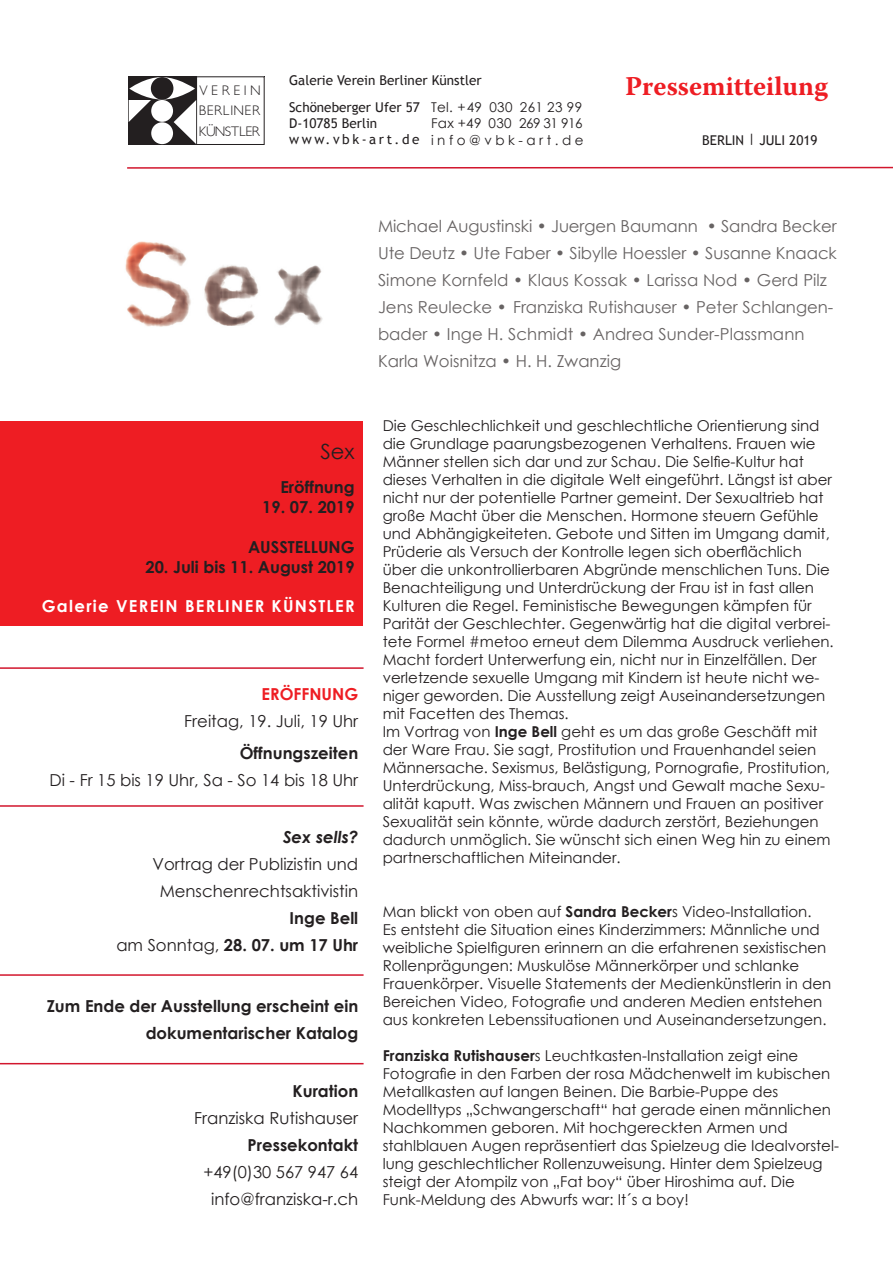
<style>
.page{position:relative;width:893px;height:1263px;background:#fff}
.page>*{position:absolute;margin:0;border:0;box-sizing:border-box;transform-origin:0 0}
.t1{font:700 27px "Warnock Pro";color:#ee1d23}
.t2{font:21px "Century Gothic";color:#231f20}
.t3{font:16.5px/27px "Century Gothic";color:#676363}
.t4{font:700 16.5px/27px "Century Gothic";color:#231f20;text-align:right}
.t5{font:16.5px/27px "Century Gothic";color:#231f20;text-align:center}
.t6{font:700 16.5px "Century Gothic";letter-spacing:.08em;color:#fff}
.t7{font:700 16.5px "Century Gothic";color:#ee1d23}
.t8{font:italic 700 16.5px "Century Gothic";color:#231f20}
.t9{font:15px/18px "Century Gothic";color:#231f20}
.t10{font:300 13.8px "Gill Sans";letter-spacing:.035em;color:#231f20}
.t11{font:300 13.8px "Gill Sans";letter-spacing:-.01em;color:#231f20}
.t12{font:13.5px/16.2px "Trebuchet MS";color:#231f20}
.t13{font:13.5px/16.2px "Century Gothic";letter-spacing:.025em;color:#231f20;text-align:justify}
.s1{font-weight:400}
.s2{font-weight:700}
</style>
<div class="page">
<hr style="left:127px;top:167px;width:766px;height:2px;background:#d2162d">
<div style="left:128px;top:76px;width:68px;height:69px;background:#231f20"></div>
<div style="left:151px;top:122px;width:22px;height:22px;background:#fff;border-radius:50%"></div>
<div style="left:151px;top:100px;width:22px;height:22px;background:#fff;border-radius:50%"></div>
<svg style="left:129px;top:77px;width:66px;height:23px"></svg>
<div style="left:151px;top:77px;width:22px;height:23px;background:#231f20;border-radius:50%"></div>
<svg style="left:174px;top:77px;width:23px;height:68px"></svg>
<svg style="left:129px;top:100px;width:22px;height:22px"></svg>
<hr style="left:0;top:667px;width:364px;height:2px;background:#d2162d">
<hr style="left:0;top:974px;width:364px;height:2px;background:#d2162d">
<hr style="left:0;top:1063px;width:364px;height:1px;background:#d2162d">
<div style="left:0;top:421px;width:362px;height:204px;background:#ee1d23"></div>
<hr style="left:0;top:805px;width:364px;height:2px;background:#d2162d">
<img style="left:125px;top:241px;width:198px;height:86px">
<p class="t10" style="left:199px;top:82px;width:63px">VEREIN</p>
<p class="t10" style="left:199px;top:103px;width:63px">BERLINER</p>
<p class="t11" style="left:199px;top:124px;width:62px">KÜNSTLER</p>
<p class="t12" style="left:289px;top:73px;width:194px">Galerie Verein Berliner Künstler</p>
<p class="t12" style="left:289px;top:99px;width:132px">Schöneberger Ufer 57<br>D-10785 Berlin www.vbk-art.de</p>
<p class="t13" style="left:431px;top:99px;width:154px">Tel. +49 030 261 23 99<br>Fax +49 030 269 31 916 info@vbk-art.de</p>
<h1 class="t1" style="left:625px;top:70px;width:204px">Pressemitteilung</h1>
<p class="t12" style="left:702px;top:132px;width:117px">BERLIN | JULI 2019</p>
<p class="t3" style="left:378px;top:212px;width:460px">Michael Augustinski • Juergen Baumann • Sandra Becker Ute Deutz • Ute Faber • Sibylle Hoessler • Susanne Knaack Simone Kornfeld • Klaus Kossak • Larissa Nod • Gerd Pilz Jens Reulecke • Franziska Rutishauser • Peter Schlangen&shy;bader • Inge H. Schmidt • Andrea Sunder-Plassmann Karla Woisnitza • H. H. Zwanzig</p>
<h2 class="t2" style="left:320px;top:436px;width:36px">Sex</h2>
<p class="t4" style="left:280px;top:473px;width:76px">Eröffnung</p>
<p class="t4" style="left:262px;top:493px;width:94px">19. 07. 2019</p>
<p class="t4" style="left:248px;top:532px;width:108px">AUSSTELLUNG</p>
<p class="t4" style="left:145px;top:552px;width:211px">20. Juli bis 11. August 2019</p>
<p class="t6" style="left:42px;top:594px;width:314px">Galerie VEREIN BERLINER KÜNSTLER</p>
<p class="t7" style="left:262px;top:682px;width:98px">ERÖFFNUNG</p>
<p class="t5" style="left:184px;top:708px;width:175px">Freitag, 19. Juli, 19 Uhr</p>
<p class="t4" style="left:240px;top:739px;width:120px">Öffnungszeiten</p>
<p class="t5" style="left:50px;top:766px;width:310px">Di - Fr 15 bis 19 Uhr, Sa - So 14 bis 18 Uhr</p>
<p class="t8" style="left:283px;top:824px;width:77px">Sex sells?</p>
<p class="t5" style="left:153px;top:850px;width:207px">Vortrag der Publizistin und<br>Menschenrechtsaktivistin</p>
<p class="t4" style="left:116px;top:903px;width:243px">Inge Bell<br><span class="s1">am Sonntag,</span> 28. 07. um 17 Uhr</p>
<p class="t4" style="left:47px;top:991px;width:313px">Zum Ende der Ausstellung erscheint ein dokumentarischer Katalog</p>
<p class="t4" style="left:293px;top:1076px;width:67px">Kuration</p>
<p class="t5" style="left:194px;top:1104px;width:165px">Franziska Rutishauser</p>
<p class="t4" style="left:248px;top:1130px;width:112px">Pressekontakt</p>
<p class="t5" style="left:203px;top:1158px;width:156px">+49(0)30 567 947 64 info@franziska-r.ch</p>
<p class="t9" style="left:383px;top:416px;width:453px">Die Geschlechlichkeit und geschlechtliche Orientierung sind die Grundlage paarungsbezogenen Verhaltens. Frauen wie Männer stellen sich dar und zur Schau. Die Selfie-Kultur hat dieses Verhalten in die digitale Welt eingeführt. Längst ist aber nicht nur der potentielle Partner gemeint. Der Sexualtrieb hat große Macht über die Menschen. Hormone steuern Gefühle und Abhängigkeiteten. Gebote und Sitten im Umgang damit, Prüderie als Versuch der Kontrolle legen sich oberflächlich über die unkontrollierbaren Abgründe menschlichen Tuns. Die Benachteiligung und Unterdrückung der Frau ist in fast allen Kulturen die Regel. Feministische Bewegungen kämpfen für Parität der Geschlechter. Gegenwärtig hat die digital verbrei&shy;tete Formel #metoo erneut dem Dilemma Ausdruck verliehen.<br>Macht fordert Unterwerfung ein, nicht nur in Einzelfällen. Der verletzende sexuelle Umgang mit Kindern ist heute nicht we&shy;niger geworden. Die Ausstellung zeigt Auseinandersetzungen mit Facetten des Themas.<br>Im Vortrag von <span class="s2">Inge Bell</span> geht es um das große Geschäft mit der Ware Frau. Sie sagt, Prostitution und Frauenhandel seien Männersache. Sexismus, Belästigung, Pornografie, Prostitution, Unterdrückung, Miss-brauch, Angst und Gewalt mache Sexu&shy;alität kaputt. Was zwischen Männern und Frauen an positiver Sexualität sein könnte, würde dadurch zerstört, Beziehungen dadurch unmöglich. Sie wünscht sich einen Weg hin zu einem partnerschaftlichen Miteinander.</p>
<p class="t9" style="left:383px;top:902px;width:450px">Man blickt von oben auf <span class="s2">Sandra Becker</span>s Video-Installation.<br>Es entsteht die Situation eines Kinderzimmers: Männliche und weibliche Spielfiguren erinnern an die erfahrenen sexistischen Rollenprägungen: Muskulöse Männerkörper und schlanke Frauenkörper. Visuelle Statements der Medienkünstlerin in den Bereichen Video, Fotografie und anderen Medien entstehen aus konkreten Lebenssituationen und Auseinandersetzungen.</p>
<p class="t9" style="left:383px;top:1046px;width:458px"><span class="s2">Franziska Rutishauser</span>s Leuchtkasten-Installation zeigt eine Fotografie in den Farben der rosa Mädchenwelt im kubischen Metallkasten auf langen Beinen. Die Barbie-Puppe des Modelltyps „Schwangerschaft“ hat gerade einen männlichen Nachkommen geboren. Mit hochgereckten Armen und stahlblauen Augen repräsentiert das Spielzeug die Idealvorstel&shy;lung geschlechtlicher Rollenzuweisung. Hinter dem Spielzeug steigt der Atompilz von „Fat boy“ über Hiroshima auf. Die Funk-Meldung des Abwurfs war: It´s a boy!</p>
</div>
